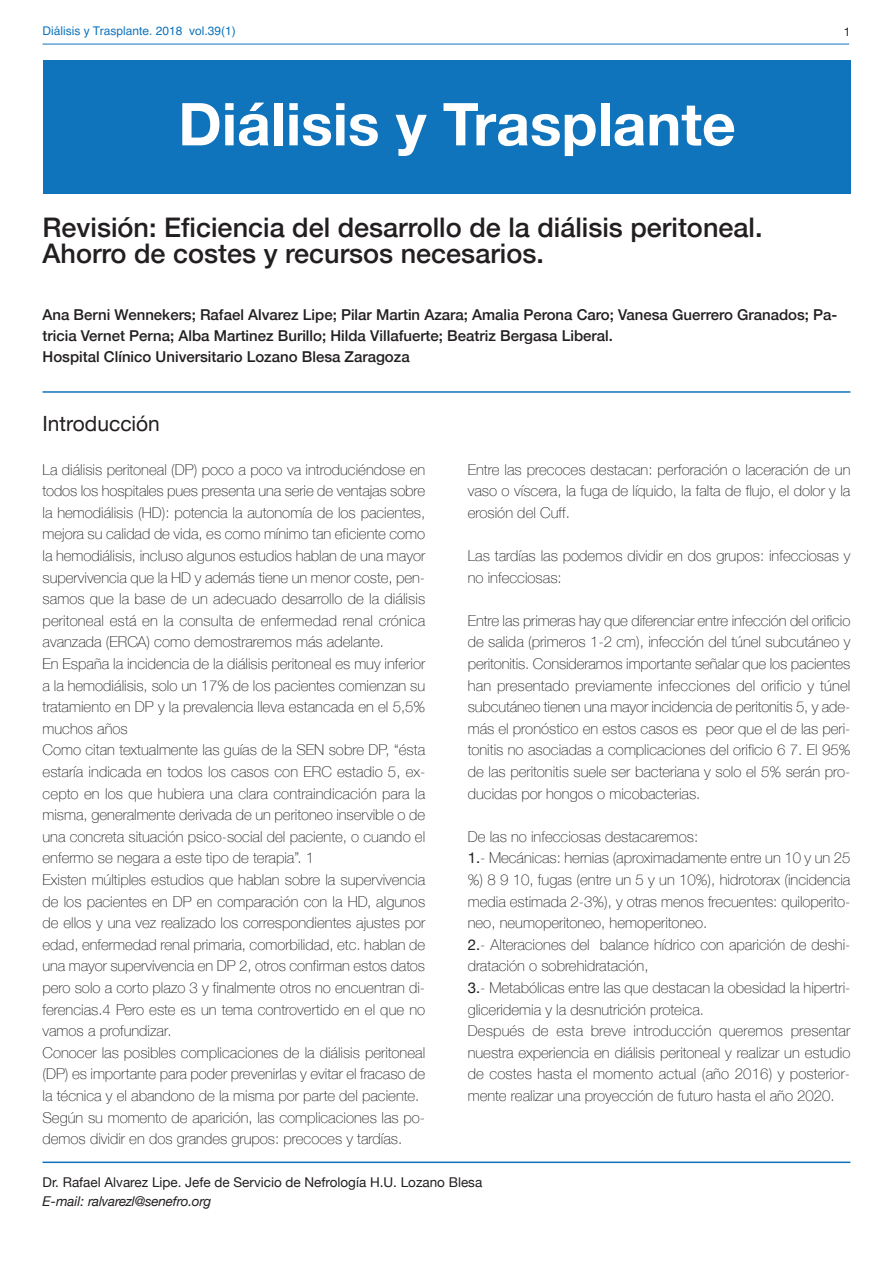
<style>
.page{position:relative;width:893px;height:1263px;background:#fff}
.page>*{position:absolute;margin:0;border:0;box-sizing:border-box;transform-origin:0 0}
.t1{font:700 59.1px "Helvetica Neue";color:#fff}
.t2{font:500 27px/25.5px "Helvetica Neue";color:#231f20}
.t3{font:21px "Helvetica Neue";color:#231f20}
.t4{font:100 15px/21.6px "Helvetica Neue";color:#231f20}
.t5{font:500 15px/21px "Helvetica Neue";color:#231f20}
.t6{font:13.5px "Helvetica Neue";color:#231f20}
.t7{font:italic 13.5px "Helvetica Neue";letter-spacing:-.015em;color:#231f20}
.t8{font:12px "Helvetica";color:#1074bc}
.t9{font:12px "Helvetica Neue";color:#231f20}
.s1{font-weight:400}
</style>
<div class="page">
<hr style="left:43px;top:44px;width:806px;height:1px;background:#1074bc">
<div style="left:43px;top:60px;width:807px;height:133px;background:#1074bc"></div>
<hr style="left:43px;top:391px;width:807px;height:2px;background:#1074bc">
<hr style="left:43px;top:1161px;width:807px;height:2px;background:#1074bc">
<p class="t8" style="left:43px;top:23px;width:195px">Diálisis y Trasplante. 2018 vol.39(1)</p>
<p class="t9" style="left:844px;top:24px;width:8px">1</p>
<h1 class="t1" style="left:178px;top:88px;width:559px">Diálisis y Trasplante</h1>
<h2 class="t2" style="left:43px;top:214px;width:721px">Revisión: Eficiencia del desarrollo de la diálisis peritoneal.<br>Ahorro de costes y recursos necesarios.</h2>
<p class="t5" style="left:43px;top:304px;width:796px">Ana Berni Wennekers; Rafael Alvarez Lipe; Pilar Martin Azara; Amalia Perona Caro; Vanesa Guerrero Granados; Pa&shy;tricia Vernet Perna; Alba Martinez Burillo; Hilda Villafuerte; Beatriz Bergasa Liberal.<br>Hospital Clínico Universitario Lozano Blesa Zaragoza</p>
<h3 class="t3" style="left:43px;top:411px;width:119px">Introducción</h3>
<p class="t4" style="left:42px;top:458px;width:384px">La diálisis peritoneal (DP) poco a poco va introduciéndose en todos los hospitales pues presenta una serie de ventajas sobre la hemodiálisis (HD): potencia la autonomía de los pacientes, mejora su calidad de vida, es como mínimo tan eficiente como la hemodiálisis, incluso algunos estudios hablan de una mayor supervivencia que la HD y además tiene un menor coste, pen&shy;samos que la base de un adecuado desarrollo de la diálisis peritoneal está en la consulta de enfermedad renal crónica avanzada (ERCA) como demostraremos más adelante.<br>En España la incidencia de la diálisis peritoneal es muy inferior a la hemodiálisis, solo un 17% de los pacientes comienzan su tratamiento en DP y la prevalencia lleva estancada en el 5,5% muchos años<br>Como citan textualmente las guías de la SEN sobre DP, “ésta estaría indicada en todos los casos con ERC estadio 5, ex&shy;cepto en los que hubiera una clara contraindicación para la misma, generalmente derivada de un peritoneo inservible o de una concreta situación psico-social del paciente, o cuando el enfermo se negara a este tipo de terapia”. 1<br>Existen múltiples estudios que hablan sobre la supervivencia de los pacientes en DP en comparación con la HD, algunos de ellos y una vez realizado los correspondientes ajustes por edad, enfermedad renal primaria, comorbilidad, etc. hablan de una mayor supervivencia en DP 2, otros confirman estos datos pero solo a corto plazo 3 y finalmente otros no encuentran di&shy;ferencias.4 Pero este es un tema controvertido en el que no vamos a profundizar.<br>Conocer las posibles complicaciones de la diálisis peritoneal (DP) es importante para poder prevenirlas y evitar el fracaso de la técnica y el abandono de la misma por parte del paciente.<br>Según su momento de aparición, las complicaciones las po&shy;demos dividir en dos grandes grupos: precoces y tardías.</p>
<p class="t4" style="left:468px;top:458px;width:384px;text-align:justify">Entre las precoces destacan: perforación o laceración de un vaso o víscera, la fuga de líquido, la falta de flujo, el dolor y la erosión del Cuff.</p>
<p class="t4" style="left:468px;top:544px;width:384px">Las tardías las podemos dividir en dos grupos: infecciosas y no infecciosas:</p>
<p class="t4" style="left:468px;top:609px;width:384px;text-align:justify">Entre las primeras hay que diferenciar entre infección del orificio de salida (primeros 1-2 cm), infección del túnel subcutáneo y peritonitis. Consideramos importante señalar que los pacientes han presentado previamente infecciones del orificio y túnel subcutáneo tienen una mayor incidencia de peritonitis 5, y ade&shy;más el pronóstico en estos casos es peor que el de las peri&shy;tonitis no asociadas a complicaciones del orificio 6 7. El 95% de las peritonitis suele ser bacteriana y solo el 5% serán pro&shy;ducidas por hongos o micobacterias.</p>
<p class="t4" style="left:468px;top:825px;width:384px">De las no infecciosas destacaremos:<br><span class="s1">1.</span>- Mecánicas: hernias (aproximadamente entre un 10 y un 25 %) 8 9 10, fugas (entre un 5 y un 10%), hidrotorax (incidencia media estimada 2-3%), y otras menos frecuentes: quiloperito&shy;neo, neumoperitoneo, hemoperitoneo.<br><span class="s1">2.</span>- Alteraciones del balance hídrico con aparición de deshi&shy;dratación o sobrehidratación,<br><span class="s1">3.</span>- Metabólicas entre las que destacan la obesidad la hipertri&shy;gliceridemia y la desnutrición proteica.<br>Después de esta breve introducción queremos presentar nuestra experiencia en diálisis peritoneal y realizar un estudio de costes hasta el momento actual (año 2016) y posterior&shy;mente realizar una proyección de futuro hasta el año 2020.</p>
<p class="t6" style="left:43px;top:1174px;width:441px">Dr. Rafael Alvarez Lipe. Jefe de Servicio de Nefrología H.U. Lozano Blesa</p>
<p class="t7" style="left:43px;top:1193px;width:170px">E-mail: ralvarezl@senefro.org</p>
</div>
